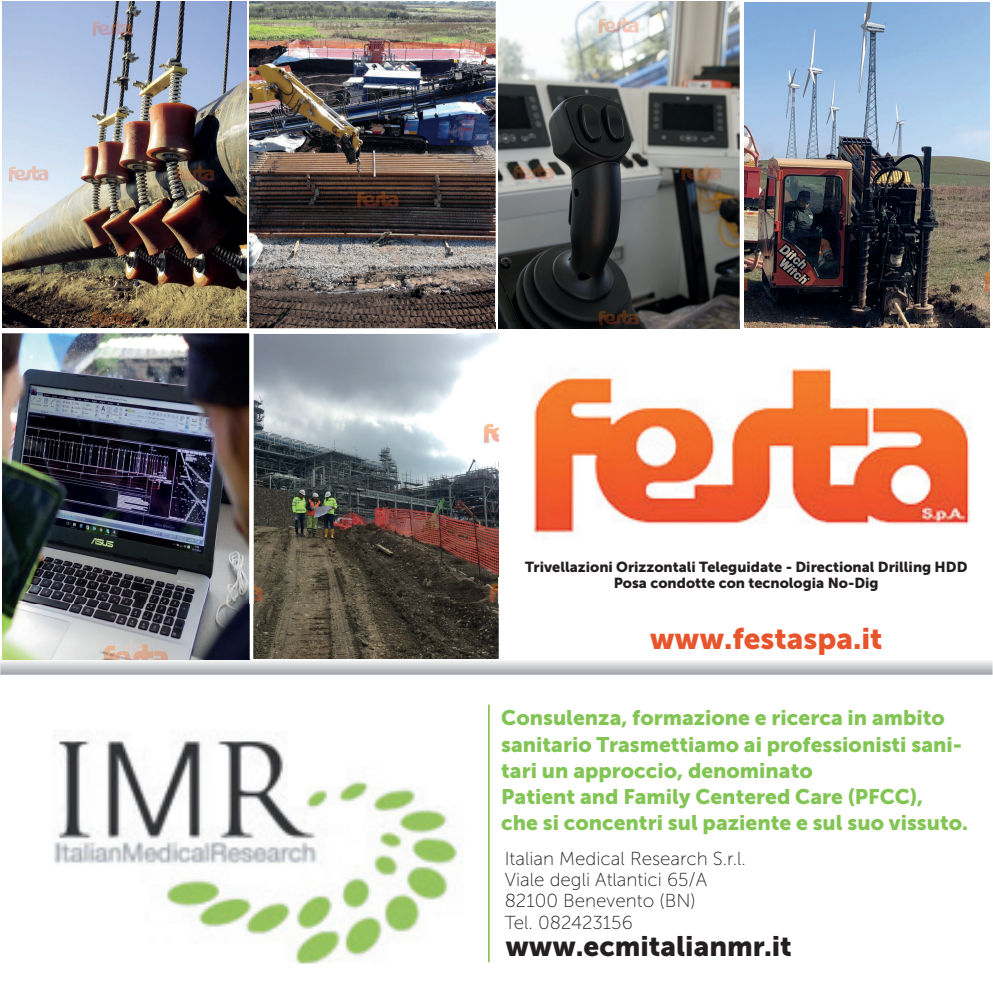
<style>
.page{position:relative;width:993px;height:993px;background:#fff}
.page>*{position:absolute;margin:0;border:0;box-sizing:border-box;transform-origin:0 0}
.t1{font:29.57px "Museo Sans 900";color:#e7552d}
.t2{font:28px "Museo Sans 900";color:#231f20}
.t3{font:21px/26.2px "Museo Sans 900";color:#82c554}
.t4{font:18.72px/21.2px "Museo Sans 100";color:#231f20}
.t5{font:14.53px/16.3px "Museo Sans 900";color:#231f20;text-align:center}
</style>
<div class="page">
<img style="left:54px;top:730px;width:436px;height:234px">
<hr style="left:488px;top:704px;width:1px;height:257px;background:#82c554">
<img style="left:744px;top:2px;width:244px;height:321px">
<img style="left:253px;top:334px;width:245px;height:324px">
<img style="left:2px;top:333px;width:247px;height:325px">
<svg style="left:10px;top:397px;width:4px;height:4px"></svg>
<img style="left:498px;top:1px;width:240px;height:322px">
<img style="left:249px;top:1px;width:246px;height:327px">
<img style="left:2px;top:1px;width:244px;height:326px">
<img style="left:456px;top:323px;width:534px;height:253px">
<img style="left:456px;top:334px;width:42px;height:242px">
<img style="left:456px;top:323px;width:39px;height:5px">
<svg style="left:0;top:658px;width:992px;height:16px;background:#cccdce"></svg>
<p class="t5" style="left:525px;top:558px;width:444px">Trivellazioni Orizzontali Teleguidate - Directional Drilling HDD<br>Posa condotte con tecnologia No-Dig</p>
<h1 class="t1" style="left:649px;top:621px;width:234px">www.festaspa.it</h1>
<p class="t3" style="left:501px;top:704px;width:468px">Consulenza, formazione e ricerca in ambito sanitario Trasmettiamo ai professionisti sani&shy;tari un approccio, denominato<br>Patient and Family Centered Care (PFCC),<br>che si concentri sul paziente e sul suo vissuto.</p>
<p class="t4" style="left:504px;top:847px;width:243px">Italian Medical Research S.r.l.<br>Viale degli Atlantici 65/A<br>82100 Benevento (BN)<br>Tel. 082423156</p>
<h2 class="t2" style="left:505px;top:929px;width:288px">www.ecmitalianmr.it</h2>
</div>
